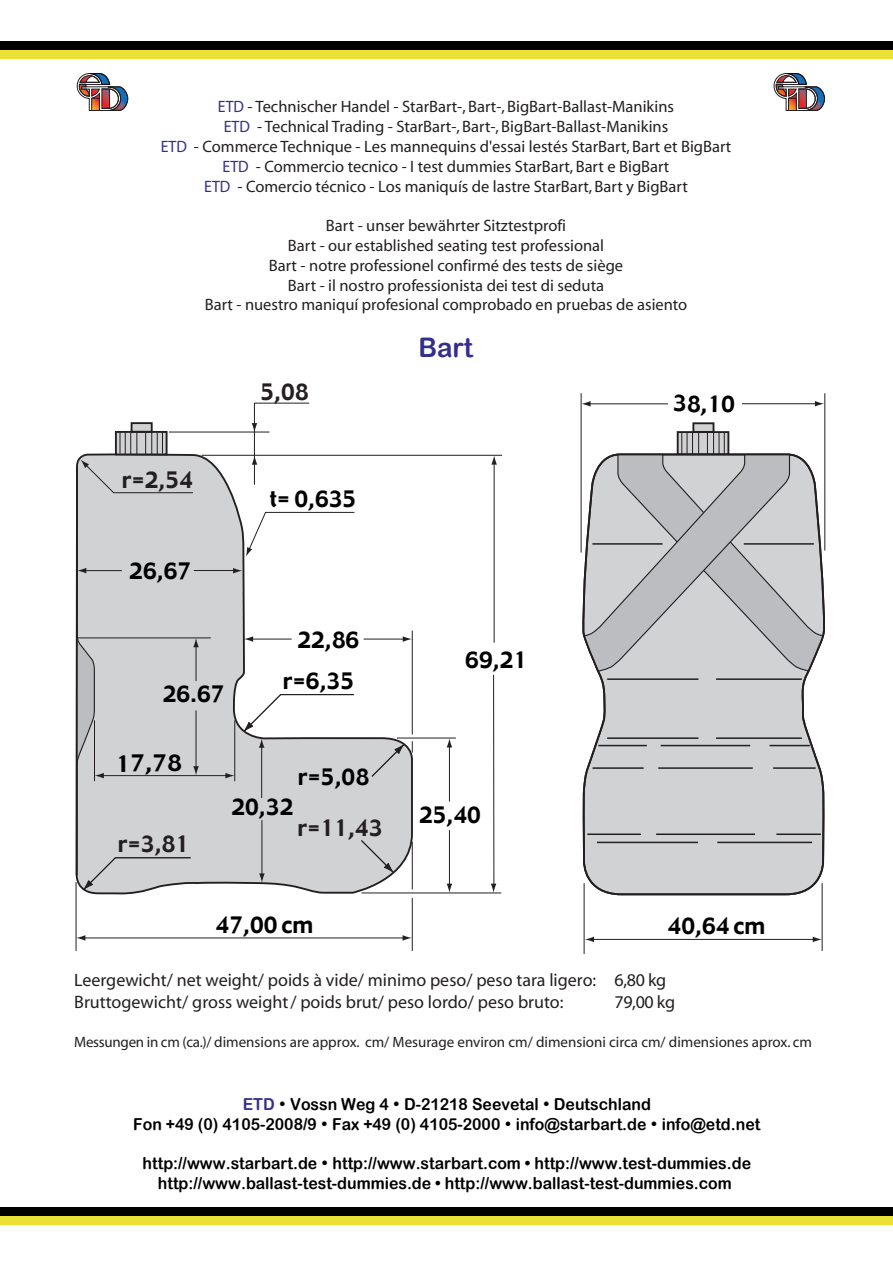
<style>
.page{position:relative;width:893px;height:1263px;background:#fff}
.page>*{position:absolute;margin:0;border:0;box-sizing:border-box;transform-origin:0 0}
.t1{font:27px "Arial Rounded MT Bold";color:#342f8a;scale:.96 1}
.t2{font:22.2px "Gadget";color:#000}
.t3{font:22.2px "Gadget";color:#231f20}
.t4{font:22.2px "Gadget";color:#000;scale:1.07 1}
.t5{font:18px/21.6px "Myriad";color:#231f20}
.t6{font:16.5px/19.8px "Myriad";color:#231f20;text-align:center}
.t7{font:16.5px/19.8px "Arial Rounded MT Bold";color:#000;text-align:center;scale:.96 1}
.t8{font:15px "Myriad";color:#231f20}
.s1{color:#342f8a}
</style>
<div class="page">
<div style="left:0;top:1216px;width:892px;height:9px;background:#ebe136"></div>
<div style="left:0;top:1207px;width:892px;height:9px;background:#000"></div>
<div style="left:0;top:50px;width:892px;height:9px;background:#ebe136"></div>
<div style="left:0;top:41px;width:892px;height:9px;background:#000"></div>
<svg style="left:75px;top:453px;width:339px;height:442px"></svg>
<div style="left:116px;top:432px;width:51px;height:22px;background:#d1d2d4"></div>
<div style="left:115px;top:431px;width:52px;height:24px;border:2px solid #231f20"></div>
<svg style="left:145px;top:432px;width:18px;height:22px"></svg>
<svg style="left:120px;top:432px;width:18px;height:22px"></svg>
<div style="left:132px;top:423px;width:20px;height:9px;background:#d1d2d4"></div>
<div style="left:131px;top:422px;width:22px;height:11px;border:2px solid #231f20"></div>
<div style="left:676px;top:431px;width:53px;height:25px;border:2px solid #231f20"></div>
<div style="left:693px;top:423px;width:20px;height:9px;background:#d1d2d4"></div>
<div style="left:692px;top:422px;width:22px;height:11px;border:2px solid #231f20"></div>
<svg style="left:676px;top:432px;width:54px;height:21px"></svg>
<svg style="left:581px;top:453px;width:245px;height:443px"></svg>
<hr style="left:102px;top:775px;width:125px;height:1px;background:#231f20">
<svg style="left:225px;top:773px;width:9px;height:5px"></svg>
<hr style="left:83px;top:937px;width:321px;height:1px;background:#231f20">
<svg style="left:402px;top:935px;width:10px;height:6px"></svg>
<svg style="left:77px;top:935px;width:8px;height:6px"></svg>
<hr style="left:261px;top:820px;width:1px;height:55px;background:#231f20">
<svg style="left:259px;top:873px;width:6px;height:10px"></svg>
<hr style="left:261px;top:746px;width:1px;height:52px;background:#231f20">
<hr style="left:412px;top:631px;width:1px;height:104px;background:#231f20">
<hr style="left:194px;top:570px;width:41px;height:1px;background:#231f20">
<svg style="left:233px;top:568px;width:9px;height:6px"></svg>
<svg style="left:246px;top:512px;width:109px;height:45px"></svg>
<hr style="left:251px;top:639px;width:40px;height:1px;background:#231f20">
<svg style="left:244px;top:636px;width:9px;height:6px"></svg>
<hr style="left:363px;top:639px;width:41px;height:1px;background:#231f20">
<svg style="left:403px;top:636px;width:9px;height:6px"></svg>
<svg style="left:239px;top:694px;width:115px;height:54px"></svg>
<hr style="left:397px;top:738px;width:59px;height:1px;background:#231f20">
<hr style="left:202px;top:455px;width:300px;height:1px;background:#231f20">
<svg style="left:252px;top:402px;width:58px;height:84px"></svg>
<hr style="left:234px;top:720px;width:1px;height:61px;background:#231f20">
<hr style="left:77px;top:637px;width:134px;height:1px;background:#231f20">
<svg style="left:491px;top:884px;width:5px;height:9px"></svg>
<hr style="left:493px;top:675px;width:1px;height:210px;background:#231f20">
<hr style="left:449px;top:746px;width:1px;height:56px;background:#231f20">
<svg style="left:446px;top:738px;width:6px;height:10px"></svg>
<hr style="left:449px;top:830px;width:1px;height:56px;background:#231f20">
<svg style="left:446px;top:884px;width:6px;height:9px"></svg>
<svg style="left:360px;top:839px;width:38px;height:38px"></svg>
<svg style="left:75px;top:460px;width:124px;height:434px"></svg>
<svg style="left:371px;top:740px;width:42px;height:38px"></svg>
<hr style="left:824px;top:393px;width:1px;height:158px;background:#231f20">
<hr style="left:588px;top:403px;width:80px;height:1px;background:#231f20">
<svg style="left:581px;top:401px;width:9px;height:6px"></svg>
<hr style="left:592px;top:939px;width:222px;height:1px;background:#231f20">
<svg style="left:812px;top:937px;width:9px;height:5px"></svg>
<svg style="left:584px;top:937px;width:10px;height:5px"></svg>
<hr style="left:580px;top:393px;width:1px;height:160px;background:#231f20">
<hr style="left:742px;top:403px;width:74px;height:1px;background:#231f20">
<svg style="left:814px;top:401px;width:10px;height:6px"></svg>
<hr style="left:412px;top:898px;width:1px;height:53px;background:#231f20">
<hr style="left:583px;top:883px;width:1px;height:71px;background:#231f20">
<hr style="left:821px;top:883px;width:1px;height:68px;background:#231f20">
<hr style="left:412px;top:842px;width:1px;height:47px;background:#231f20">
<hr style="left:493px;top:463px;width:1px;height:180px;background:#231f20">
<svg style="left:491px;top:455px;width:6px;height:10px"></svg>
<hr style="left:76px;top:882px;width:1px;height:69px;background:#231f20">
<hr style="left:361px;top:893px;width:140px;height:1px;background:#231f20">
<hr style="left:169px;top:432px;width:100px;height:1px;background:#231f20">
<svg style="left:76px;top:73px;width:53px;height:38px"></svg>
<svg style="left:773px;top:73px;width:52px;height:38px"></svg>
<p class="t6" style="left:161px;top:98px;width:572px"><span class="s1">ETD</span> - Technischer Handel - StarBart-, Bart-, BigBart-Ballast-Manikins<br><span class="s1">ETD</span> - Technical Trading - StarBart-, Bart-, BigBart-Ballast-Manikins<br><span class="s1">ETD</span> - Commerce Technique - Les mannequins d'essai lestés StarBart, Bart et BigBart <span class="s1">ETD</span> - Commercio tecnico - I test dummies StarBart, Bart e BigBart<br><span class="s1">ETD</span> - Comercio técnico - Los maniquís de lastre StarBart, Bart y BigBart</p>
<p class="t6" style="left:205px;top:216px;width:484px">Bart - unser bewährter Sitztestprofi<br>Bart - our established seating test professional<br>Bart - notre professionel confirmé des tests de siège<br>Bart - il nostro professionista dei test di seduta<br>Bart - nuestro maniquí profesional comprobado en pruebas de asiento</p>
<h1 class="t1" style="left:418px;top:331px;width:58px">Bart</h1>
<h2 class="t3" style="left:260px;top:377px;width:50px">5,08</h2>
<h2 class="t3" style="left:122px;top:466px;width:73px">r=2,54</h2>
<h2 class="t2" style="left:270px;top:484px;width:88px">t= 0,635</h2>
<h2 class="t2" style="left:129px;top:557px;width:63px">26,67</h2>
<h2 class="t2" style="left:163px;top:679px;width:63px">26.67</h2>
<h2 class="t2" style="left:297px;top:626px;width:63px">22,86</h2>
<h2 class="t2" style="left:283px;top:667px;width:73px">r=6,35</h2>
<h2 class="t4" style="left:116px;top:749px;width:63px">17,78</h2>
<h2 class="t3" style="left:118px;top:830px;width:73px">r=3,81</h2>
<h2 class="t2" style="left:298px;top:763px;width:73px">r=5,08</h2>
<h2 class="t3" style="left:297px;top:814px;width:86px">r=11,43</h2>
<h2 class="t2" style="left:231px;top:792px;width:63px">20,32</h2>
<h2 class="t2" style="left:215px;top:911px;width:99px">47,00 cm</h2>
<h2 class="t2" style="left:465px;top:645px;width:63px">69,21</h2>
<h2 class="t2" style="left:419px;top:800px;width:63px">25,40</h2>
<h2 class="t2" style="left:673px;top:389px;width:64px;rotate:1deg">38,10</h2>
<h2 class="t2" style="left:667px;top:912px;width:99px">40,64 cm</h2>
<p class="t5" style="left:74px;top:970px;width:593px">Leergewicht/ net weight/ poids à vide/ minimo peso/ peso tara ligero: 6,80 kg<br>Bruttogewicht / gross weight / poids brut/ peso lordo/ peso bruto:</p>
<p class="t5" style="left:614px;top:992px;width:62px">79,00 kg</p>
<p class="t8" style="left:74px;top:1035px;width:739px">Messungen in cm (ca.)/ dimensions are approx. cm/ Mesurage environ cm/ dimensioni circa cm/ dimensiones aprox. cm</p>
<p class="t7" style="left:133px;top:1094px;width:654px"><span class="s1">ETD</span> • Vossn Weg 4 • D-21218 Seevetal • Deutschland<br>Fon +49 (0) 4105-2008/9 • Fax +49 (0) 4105-2000 • info@starbart.de • info@etd.net</p>
<p class="t7" style="left:142px;top:1153px;width:635px">http://www.starbart.de • http://www.starbart.com • http://www.test-dummies.de http://www.ballast-test-dummies.de • http://www.ballast-test-dummies.com</p>
</div>
